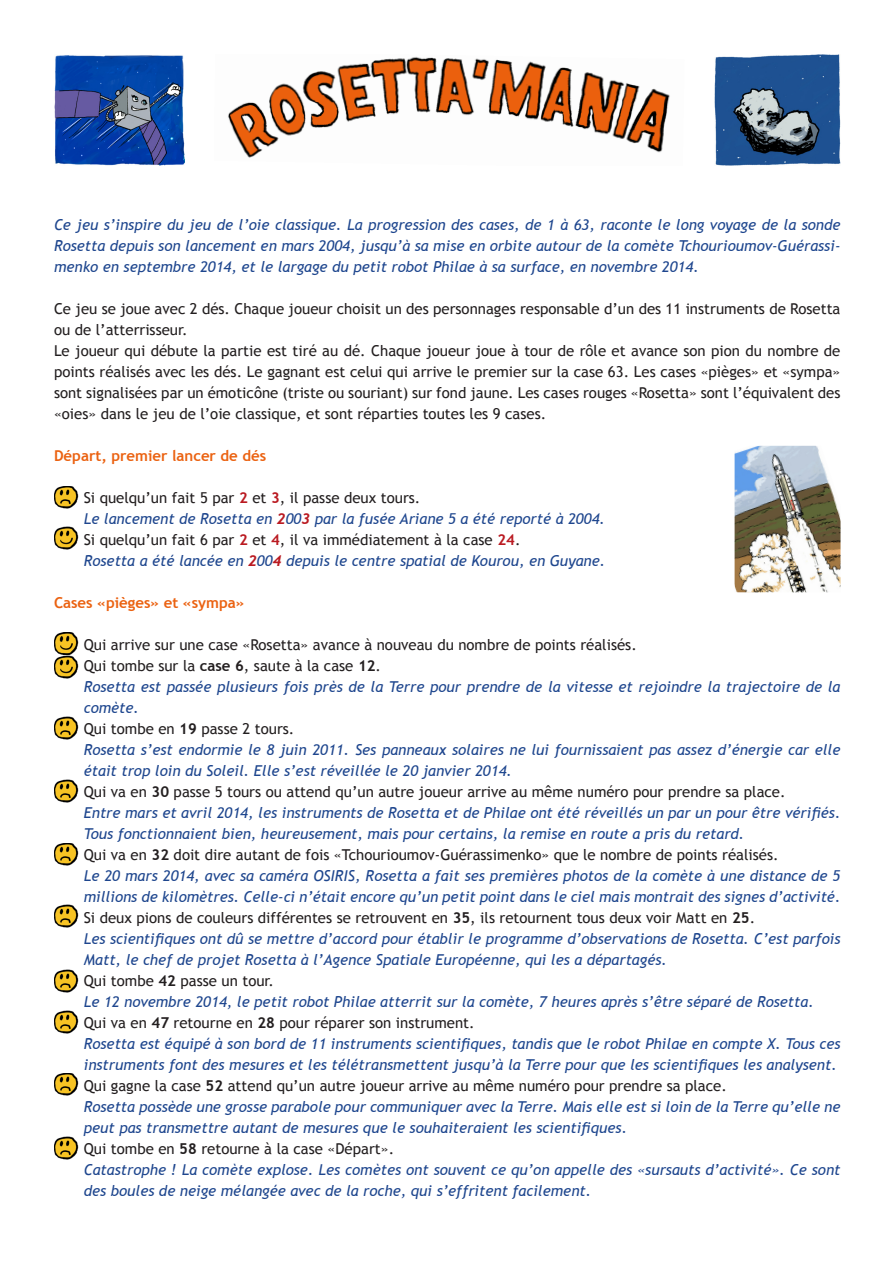
<style>
.page{position:relative;width:893px;height:1263px;background:#fff}
.page>*{position:absolute;margin:0;border:0;box-sizing:border-box;transform-origin:0 0}
.t1{font:italic 15px/21px "Trebuchet MS";color:#1e468e}
.t2{font:15px/21px "Trebuchet MS";color:#231f20}
.t3{font:700 15px "Trebuchet MS";color:#eb6211}
.s1{font-weight:700;color:#ba1a21}
.s2{font-family:"Trebuchet";font-weight:700;color:#ba1a21}
.s3{font-weight:700}
</style>
<div class="page">
<img style="left:228px;top:56px;width:442px;height:102px">
<img style="left:54px;top:527px;width:24px;height:23px">
<img style="left:54px;top:486px;width:24px;height:23px">
<img style="left:54px;top:632px;width:24px;height:47px">
<img style="left:54px;top:717px;width:24px;height:23px">
<img style="left:54px;top:780px;width:24px;height:23px">
<img style="left:54px;top:843px;width:24px;height:23px">
<img style="left:54px;top:905px;width:24px;height:23px">
<img style="left:54px;top:969px;width:24px;height:24px">
<img style="left:54px;top:1073px;width:24px;height:23px">
<img style="left:54px;top:1136px;width:24px;height:24px">
<img style="left:54px;top:1010px;width:24px;height:24px">
<img style="left:735px;top:446px;width:105px;height:146px">
<img style="left:54px;top:55px;width:131px;height:111px">
<img style="left:714px;top:54px;width:126px;height:112px">
<p class="t1" style="left:54px;top:214px;width:788px;text-align:justify">Ce jeu s’inspire du jeu de l’oie classique. La progression des cases, de 1 à 63, raconte le long voyage de la sonde Rosetta depuis son lancement en mars 2004, jusqu’à sa mise en orbite autour de la comète Tchourioumov-Guérassi&shy;menko en septembre 2014, et le largage du petit robot Philae à sa surface, en novembre 2014.</p>
<p class="t2" style="left:54px;top:298px;width:788px">Ce jeu se joue avec 2 dés. Chaque joueur choisit un des personnages responsable d’un des 11 instruments de Rosetta ou de l’atterrisseur.</p>
<p class="t2" style="left:54px;top:340px;width:788px;text-align:justify">Le joueur qui débute la partie est tiré au dé. Chaque joueur joue à tour de rôle et avance son pion du nombre de points réalisés avec les dés. Le gagnant est celui qui arrive le premier sur la case 63. Les cases «pièges» et «sympa» sont signalisées par un émoticône (triste ou souriant) sur fond jaune. Les cases rouges «Rosetta» sont l’équivalent des «oies» dans le jeu de l’oie classique, et sont réparties toutes les 9 cases.</p>
<p class="t3" style="left:54px;top:446px;width:214px">Départ, premier lancer de dés</p>
<p class="t2" style="left:84px;top:487px;width:338px">Si quelqu’un fait 5 par <span class="s1">2</span> et <span class="s1">3</span>, il passe deux tours.</p>
<p class="t1" style="left:84px;top:508px;width:523px">Le lancement de Rosetta en <span class="s2">2</span>00<span class="s2">3</span> par la fusée Ariane 5 a été reporté à 2004.</p>
<p class="t2" style="left:84px;top:529px;width:438px">Si quelqu’un fait 6 par <span class="s1">2</span> et <span class="s1">4</span>, il va immédiatement à la case <span class="s1">24</span>.</p>
<p class="t1" style="left:84px;top:550px;width:523px">Rosetta a été lancée en <span class="s2">2</span>00<span class="s2">4</span> depuis le centre spatial de Kourou, en Guyane.</p>
<p class="t3" style="left:54px;top:593px;width:192px">Cases «pièges» et «sympa»</p>
<p class="t2" style="left:84px;top:634px;width:555px">Qui arrive sur une case «Rosetta» avance à nouveau du nombre de points réalisés.</p>
<p class="t2" style="left:84px;top:655px;width:299px">Qui tombe sur la <span class="s3">case 6</span>, saute à la case <span class="s3">12</span>.</p>
<p class="t1" style="left:84px;top:676px;width:758px">Rosetta est passée plusieurs fois près de la Terre pour prendre de la vitesse et rejoindre la trajectoire de la comète.</p>
<p class="t2" style="left:84px;top:718px;width:212px">Qui tombe en <span class="s3">19</span> passe 2 tours.</p>
<p class="t1" style="left:84px;top:739px;width:758px">Rosetta s’est endormie le 8 juin 2011. Ses panneaux solaires ne lui fournissaient pas assez d’énergie car elle était trop loin du Soleil. Elle s’est réveillée le 20 janvier 2014.</p>
<p class="t2" style="left:84px;top:781px;width:703px">Qui va en <span class="s3">30</span> passe 5 tours ou attend qu’un autre joueur arrive au même numéro pour prendre sa place.</p>
<p class="t1" style="left:84px;top:802px;width:758px">Entre mars et avril 2014, les instruments de Rosetta et de Philae ont été réveillés un par un pour être vérifiés.<br>Tous fonctionnaient bien, heureusement, mais pour certains, la remise en route a pris du retard.</p>
<p class="t2" style="left:84px;top:844px;width:696px">Qui va en <span class="s3">32</span> doit dire autant de fois «Tchourioumov-Guérassimenko» que le nombre de points réalisés.</p>
<p class="t1" style="left:84px;top:865px;width:758px">Le 20 mars 2014, avec sa caméra OSIRIS, Rosetta a fait ses premières photos de la comète à une distance de 5 millions de kilomètres. Celle-ci n’était encore qu’un petit point dans le ciel mais montrait des signes d’activité.</p>
<p class="t2" style="left:84px;top:907px;width:673px">Si deux pions de couleurs différentes se retrouvent en <span class="s3">35</span>, ils retournent tous deux voir Matt en <span class="s3">25</span>.</p>
<p class="t1" style="left:84px;top:928px;width:758px">Les scientifiques ont dû se mettre d’accord pour établir le programme d’observations de Rosetta. C’est parfois<br>Matt, le chef de projet Rosetta à l’Agence Spatiale Européenne, qui les a départagés.</p>
<p class="t2" style="left:84px;top:970px;width:192px">Qui tombe <span class="s3">42</span> passe un tour.</p>
<p class="t1" style="left:84px;top:991px;width:732px">Le 12 novembre 2014, le petit robot Philae atterrit sur la comète, 7 heures après s’être séparé de Rosetta.</p>
<p class="t2" style="left:84px;top:1012px;width:392px">Qui va en <span class="s3">47</span> retourne en <span class="s3">28</span> pour réparer son instrument.</p>
<p class="t1" style="left:84px;top:1033px;width:758px">Rosetta est équipé à son bord de 11 instruments scientifiques, tandis que le robot Philae en compte X. Tous ces instruments font des mesures et les télétransmettent jusqu’à la Terre pour que les scientifiques les analysent.</p>
<p class="t2" style="left:84px;top:1075px;width:645px">Qui gagne la case <span class="s3">52</span> attend qu’un autre joueur arrive au même numéro pour prendre sa place.</p>
<p class="t1" style="left:84px;top:1096px;width:758px">Rosetta possède une grosse parabole pour communiquer avec la Terre. Mais elle est si loin de la Terre qu’elle ne peut pas transmettre autant de mesures que le souhaiteraient les scientifiques.</p>
<p class="t2" style="left:84px;top:1138px;width:312px">Qui tombe en <span class="s3">58</span> retourne à la case «Départ».</p>
<p class="t1" style="left:84px;top:1159px;width:758px">Catastrophe ! La comète explose. Les comètes ont souvent ce qu’on appelle des «sursauts d’activité». Ce sont des boules de neige mélangée avec de la roche, qui s’effritent facilement.</p>
</div>
